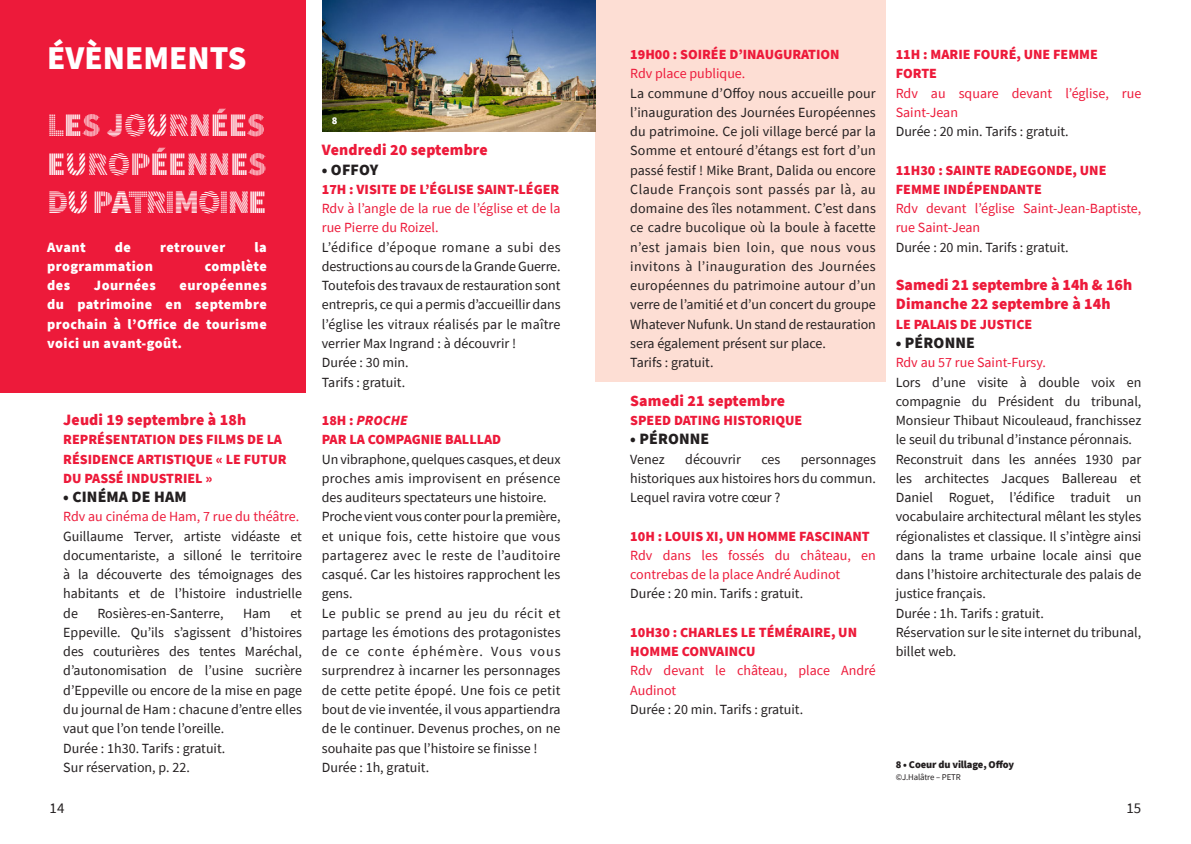
<style>
.page{position:relative;width:1191px;height:844px;background:#fff}
.page>*{position:absolute;margin:0;border:0;box-sizing:border-box;transform-origin:0 0}
.t1{font:900 33.07px/38.5px "Source Sans Pro DISPLAYV2";letter-spacing:-.01em;color:#fff;text-align:justify}
.t2{font:900 33.07px "Source Sans Pro";color:#fff}
.t3{font:900 15.75px/19.2px "Source Sans Pro";letter-spacing:.01em;color:#ed1a3a}
.t4{font:900 15.75px "Source Sans Pro";letter-spacing:.01em;color:#231f20}
.t5{font:14.88px "Source Sans Pro";color:#231f20}
.t6{font:900 14.17px/19.2px "Source Sans Pro";letter-spacing:.03em;color:#fff;text-align:justify}
.t7{font:14px/19.2px "Source Sans Pro";color:#231f20}
.t8{font:900 14px/19.2px "Source Sans Pro";color:#ed1a3a}
.t9{font:14px/19.2px "Source Sans Pro";color:#ed1a3a}
.t10{font:900 10.5px "Source Sans Pro";letter-spacing:-.01em;color:#231f20}
.t11{font:900 10.5px "Source Sans Pro";color:#fff}
.t12{font:8.75px "Source Sans Pro";letter-spacing:-.01em;color:#231f20}
.s1{font-style:italic}
</style>
<div class="page">
<div style="left:595px;top:0;width:290px;height:381px;background:#fdded4"></div>
<div style="left:0;top:0;width:305px;height:392px;background:#ed1a3a"></div>
<img style="left:322px;top:0;width:273px;height:132px">
<h1 class="t2" style="left:47px;top:35px;width:201px">ÉVÈNEMENTS</h1>
<h1 class="t1" style="left:47px;top:107px;width:221px">LES JOURNÉES EUROPÉENNES DU PATRIMOINE</h1>
<p class="t6" style="left:47px;top:237px;width:40px">Avant</p>
<p class="t6" style="left:115px;top:237px;width:18px">de</p>
<p class="t6" style="left:160px;top:237px;width:67px">retrouver</p>
<p class="t6" style="left:254px;top:237px;width:14px">la</p>
<p class="t6" style="left:47px;top:256px;width:107px">programmation</p>
<p class="t6" style="left:205px;top:256px;width:64px">complète</p>
<p class="t6" style="left:47px;top:275px;width:24px">des</p>
<p class="t6" style="left:94px;top:275px;width:63px">Journées</p>
<p class="t6" style="left:47px;top:275px;width:221px;text-indent:132px">européennes du patrimoine en septembre prochain à l’Office de tourisme voici un avant-goût.</p>
<p class="t3" style="left:63px;top:410px;width:184px">Jeudi 19 septembre à 18h</p>
<p class="t8" style="left:63px;top:429px;width:225px">REPRÉSENTATION DES FILMS DE LA<br>RÉSIDENCE ARTISTIQUE « LE FUTUR<br>DU PASSÉ INDUSTRIEL »</p>
<p class="t4" style="left:63px;top:486px;width:125px">• CINÉMA DE HAM</p>
<p class="t9" style="left:63px;top:507px;width:237px">Rdv au cinéma de Ham, 7 rue du théâtre.</p>
<p class="t7" style="left:63px;top:526px;width:240px;text-align:justify">Guillaume Terver, artiste vidéaste et documentariste, a silloné le territoire à la découverte des témoignages des habitants et de l’histoire industrielle de</p>
<p class="t7" style="left:97px;top:603px;width:128px">Rosières-en-Santerre,</p>
<p class="t7" style="left:243px;top:603px;width:29px">Ham</p>
<p class="t7" style="left:63px;top:603px;width:240px;text-indent:227px">et<br>Eppeville. Qu’ils s’agissent d’histoires des couturières des tentes Maréchal, d’autonomisation de l’usine sucrière d’Eppeville ou encore de la mise en page du journal de Ham : chacune d’entre elles vaut que l’on tende l’oreille.<br>Durée : 1h30. Tarifs : gratuit.<br>Sur réservation, p. 22.</p>
<p class="t11" style="left:332px;top:114px;width:7px">8</p>
<p class="t3" style="left:322px;top:140px;width:167px">Vendredi 20 septembre</p>
<p class="t4" style="left:322px;top:158px;width:58px">• OFFOY</p>
<p class="t8" style="left:322px;top:179px;width:239px">17H : VISITE DE L’ÉGLISE SAINT-LÉGER</p>
<p class="t9" style="left:322px;top:199px;width:240px">Rdv à l’angle de la rue de l’église et de la rue Pierre du Roizel.</p>
<p class="t7" style="left:322px;top:237px;width:240px">L’édifice d’époque romane a subi des destructions au cours de la Grande Guerre.<br>Toutefois des travaux de restauration sont entrepris, ce qui a permis d’accueillir dans l’église les vitraux réalisés par le maître verrier Max Ingrand : à découvrir !<br>Durée : 30 min.<br>Tarifs : gratuit.</p>
<p class="t8" style="left:322px;top:410px;width:181px">18H : <span class="s1">PROCHE<br></span>PAR LA COMPAGNIE BALLLAD</p>
<p class="t7" style="left:322px;top:449px;width:240px">Un vibraphone, quelques casques, et deux proches amis improvisent en présence des auditeurs spectateurs une histoire.<br>Proche vient vous conter pour la première, et unique fois, cette histoire que vous partagerez avec le reste de l’auditoire casqué. Car les histoires rapprochent les gens.<br>Le public se prend au jeu du récit et partage les émotions des protagonistes de ce conte éphémère. Vous vous surprendrez à incarner les personnages de cette petite épopé. Une fois ce petit bout de vie inventée, il vous appartiendra de le continuer. Devenus proches, on ne souhaite pas que l’histoire se finisse !<br>Durée : 1h, gratuit.</p>
<p class="t8" style="left:630px;top:44px;width:211px">19H00 : SOIRÉE D’INAUGURATION</p>
<p class="t9" style="left:630px;top:64px;width:117px">Rdv place publique.</p>
<p class="t7" style="left:630px;top:83px;width:247px">La commune d’Offoy nous accueille pour l’inauguration des Journées Européennes du patrimoine. Ce joli village bercé par la Somme et entouré d’étangs est fort d’un passé festif ! Mike Brant, Dalida ou encore Claude François sont passés par là, au domaine des îles notamment. C’est dans ce cadre bucolique où la boule à facette n’est jamais bien loin, que nous vous invitons à l’inauguration des Journées européennes du patrimoine autour d’un verre de l’amitié et d’un concert du groupe Whatever Nufunk. Un stand de restauration sera également présent sur place.<br>Tarifs : gratuit.</p>
<p class="t3" style="left:630px;top:390px;width:156px">Samedi 21 septembre</p>
<p class="t8" style="left:630px;top:410px;width:174px">SPEED DATING HISTORIQUE</p>
<p class="t4" style="left:630px;top:428px;width:81px">• PÉRONNE</p>
<p class="t7" style="left:630px;top:449px;width:36px">Venez</p>
<p class="t7" style="left:685px;top:449px;width:57px">découvrir</p>
<p class="t7" style="left:761px;top:449px;width:20px">ces</p>
<p class="t7" style="left:630px;top:449px;width:247px;text-align:justify;text-indent:171px">personnages historiques aux histoires hors du commun.<br>Lequel ravira votre cœur ?</p>
<p class="t8" style="left:630px;top:526px;width:241px">10H : LOUIS XI, UN HOMME FASCINANT</p>
<p class="t9" style="left:630px;top:545px;width:247px">Rdv dans les fossés du château, en contrebas de la place André Audinot</p>
<p class="t7" style="left:630px;top:584px;width:174px">Durée : 20 min. Tarifs : gratuit.</p>
<p class="t8" style="left:630px;top:622px;width:228px">10H30 : CHARLES LE TÉMÉRAIRE, UN<br>HOMME CONVAINCU</p>
<p class="t9" style="left:630px;top:661px;width:247px">Rdv devant le château, place André<br>Audinot</p>
<p class="t7" style="left:630px;top:699px;width:174px">Durée : 20 min. Tarifs : gratuit.</p>
<p class="t8" style="left:895px;top:44px;width:204px">11H : MARIE FOURÉ, UNE FEMME<br>FORTE</p>
<p class="t9" style="left:895px;top:83px;width:247px">Rdv au square devant l’église, rue<br>Saint-Jean</p>
<p class="t7" style="left:895px;top:122px;width:174px">Durée : 20 min. Tarifs : gratuit.</p>
<p class="t8" style="left:895px;top:160px;width:212px">11H30 : SAINTE RADEGONDE, UNE<br>FEMME INDÉPENDANTE</p>
<p class="t9" style="left:895px;top:199px;width:247px">Rdv devant l’église Saint-Jean-Baptiste, rue Saint-Jean</p>
<p class="t7" style="left:895px;top:237px;width:174px">Durée : 20 min. Tarifs : gratuit.</p>
<p class="t3" style="left:895px;top:275px;width:238px">Samedi 21 septembre à 14h &amp; 16h<br>Dimanche 22 septembre à 14h</p>
<p class="t8" style="left:895px;top:314px;width:138px">LE PALAIS DE JUSTICE</p>
<p class="t4" style="left:895px;top:332px;width:81px">• PÉRONNE</p>
<p class="t9" style="left:895px;top:353px;width:152px">Rdv au 57 rue Saint-Fursy.</p>
<p class="t7" style="left:895px;top:372px;width:247px">Lors d’une visite à double voix en compagnie du Président du tribunal, Monsieur Thibaut Nicouleaud, franchissez le seuil du tribunal d’instance péronnais.<br>Reconstruit dans les années 1930 par les architectes Jacques Ballereau et Daniel Roguet, l’édifice traduit un vocabulaire architectural mêlant les styles régionalistes et classique. Il s’intègre ainsi dans la trame urbaine locale ainsi que dans l’histoire architecturale des palais de justice français.<br>Durée : 1h. Tarifs : gratuit.<br>Réservation sur le site internet du tribunal, billet web.</p>
<p class="t10" style="left:895px;top:756px;width:120px">8 • Coeur du village, Offoy</p>
<p class="t12" style="left:895px;top:771px;width:67px">©J.Halâtre – PETR</p>
<p class="t5" style="left:50px;top:797px;width:16px">14</p>
<p class="t5" style="left:1126px;top:797px;width:16px">15</p>
</div>
